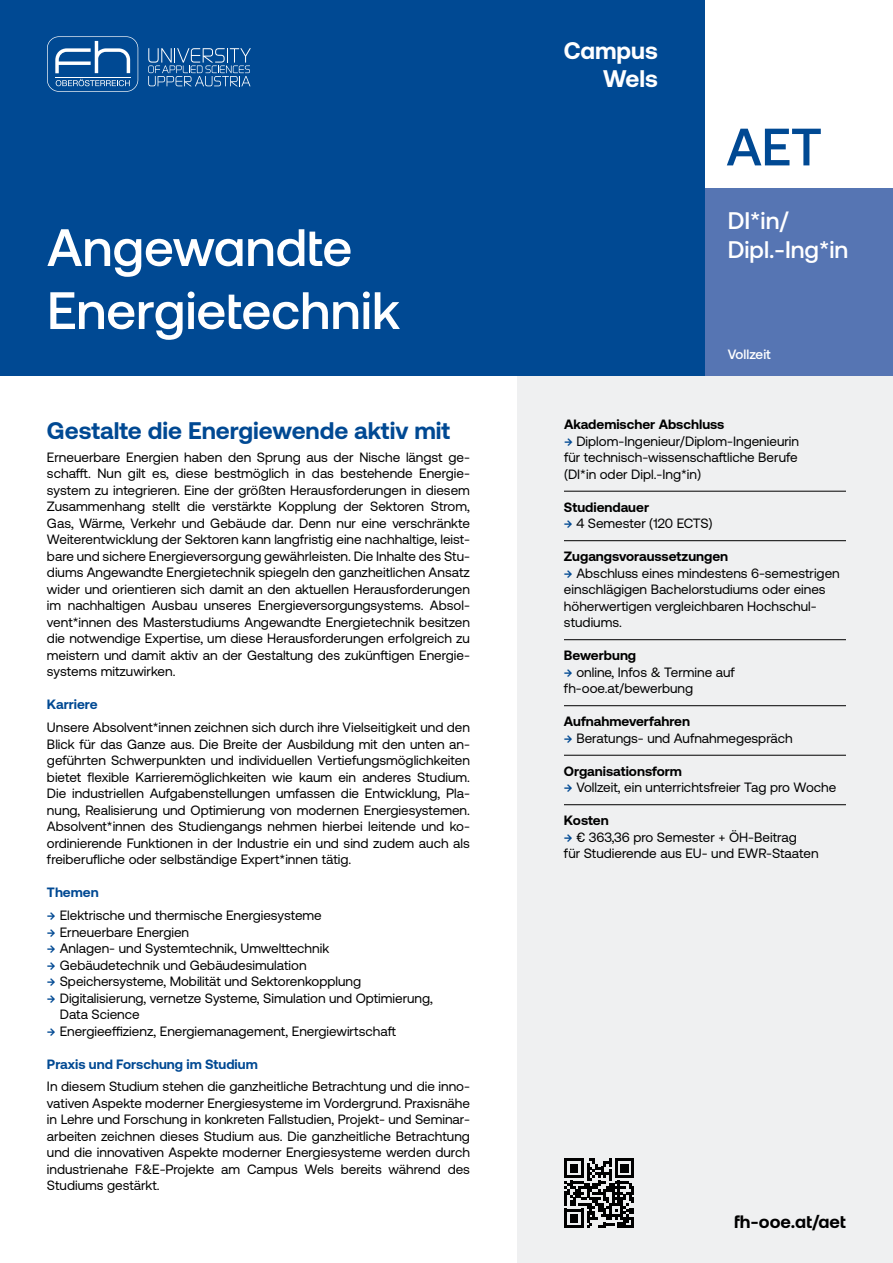
<style>
.page{position:relative;width:893px;height:1263px;background:#fff}
.page>*{position:absolute;margin:0;border:0;box-sizing:border-box;transform-origin:0 0}
.t1{font:500 52.5px/63px "Aeonik";color:#fff}
.t2{font:500 52.5px "Aeonik";color:#004993}
.t3{font:700 24px "Aeonik";color:#004993}
.t4{font:500 24px/28.8px "Aeonik";color:#fff}
.t5{font:700 24px/28.8px "Aeonik";color:#fff;text-align:right}
.t6{font:700 18px "Aeonik";letter-spacing:.005em;color:#000}
.t7{font:13.5px/16.5px "Aeonik";color:#000;text-align:justify}
.t8{font:700 13.5px "Aeonik";color:#000}
.t9{font:700 13.5px "Aeonik";color:#004993}
.t10{font:500 13.5px "Aeonik";color:#fff}
.s1{font-weight:500;color:#004993}
</style>
<div class="page">
<div style="left:0;top:0;width:705px;height:376px;background:#004993"></div>
<div style="left:705px;top:188px;width:188px;height:188px;background:#5675b3"></div>
<div style="left:517px;top:376px;width:376px;height:887px;background:#eff0f1"></div>
<svg style="left:148px;top:48px;width:103px;height:38px"></svg>
<svg style="left:47px;top:36px;width:91px;height:56px"></svg>
<hr style="left:55px;top:77px;width:75px;height:1px;background:#fff">
<hr style="left:564px;top:491px;width:282px;height:1px;background:#000">
<hr style="left:564px;top:540px;width:282px;height:1px;background:#000">
<hr style="left:564px;top:639px;width:282px;height:1px;background:#000">
<hr style="left:564px;top:705px;width:282px;height:1px;background:#000">
<hr style="left:564px;top:755px;width:282px;height:1px;background:#000">
<hr style="left:564px;top:804px;width:282px;height:1px;background:#000">
<svg style="left:564px;top:1158px;width:70px;height:70px"></svg>
<h1 class="t1" style="left:47px;top:216px;width:354px">Angewandte<br>Energietechnik</h1>
<h2 class="t3" style="left:47px;top:417px;width:404px">Gestalte die Energiewende aktiv mit</h2>
<p class="t7" style="left:47px;top:449px;width:424px">Erneuerbare Energien haben den Sprung aus der Nische längst ge&shy;schafft. Nun gilt es, diese bestmöglich in das bestehende Energie&shy;system zu integrieren. Eine der größten Herausforderungen in diesem Zusammenhang stellt die verstärkte Kopplung der Sektoren Strom, Gas, Wärme, Verkehr und Gebäude dar. Denn nur eine verschränkte Weiterentwicklung der Sektoren kann langfristig eine nachhaltige, leist&shy;bare und sichere Energieversorgung gewährleisten. Die Inhalte des Stu&shy;diums Angewandte Energietechnik spiegeln den ganzheitlichen Ansatz wider und orientieren sich damit an den aktuellen Herausforderungen im nachhaltigen Ausbau unseres Energieversorgungsystems. Absol&shy;vent*innen des Masterstudiums Angewandte Energietechnik besitzen die notwendige Expertise, um diese Herausforderungen erfolgreich zu meistern und damit aktiv an der Gestaltung des zukünftigen Energie&shy;systems mitzuwirken.</p>
<p class="t9" style="left:47px;top:697px;width:52px">Karriere</p>
<p class="t7" style="left:47px;top:719px;width:424px">Unsere Absolvent*innen zeichnen sich durch ihre Vielseitigkeit und den Blick für das Ganze aus. Die Breite der Ausbildung mit den unten an&shy;geführten Schwerpunkten und individuellen Vertiefungsmöglichkeiten bietet flexible Karrieremöglichkeiten wie kaum ein anderes Studium.<br>Die industriellen Aufgabenstellungen umfassen die Entwicklung, Pla&shy;nung, Realisierung und Optimierung von modernen Energiesystemen.<br>Absolvent*innen des Studiengangs nehmen hierbei leitende und ko&shy;ordinierende Funktionen in der Industrie ein und sind zudem auch als freiberufliche oder selbständige Expert*innen tätig.</p>
<p class="t9" style="left:47px;top:885px;width:53px">Themen</p>
<p class="t7" style="left:47px;top:907px;width:276px"><span class="s1">→</span> Elektrische und thermische Energiesysteme</p>
<p class="t7" style="left:47px;top:924px;width:144px"><span class="s1">→</span> Erneuerbare Energien</p>
<p class="t7" style="left:47px;top:940px;width:284px"><span class="s1">→</span> Anlagen- und Systemtechnik, Umwelttechnik</p>
<p class="t7" style="left:47px;top:957px;width:261px"><span class="s1">→</span> Gebäudetechnik und Gebäudesimulation</p>
<p class="t7" style="left:47px;top:973px;width:316px"><span class="s1">→</span> Speichersysteme, Mobilität und Sektorenkopplung</p>
<p class="t7" style="left:60px;top:990px;width:375px;text-indent:-13px"><span class="s1">→</span> Digitalisierung, vernetze Systeme, Simulation und Optimierung,<br>Data Science</p>
<p class="t7" style="left:47px;top:1023px;width:351px"><span class="s1">→</span> Energieeffizienz, Energiemanagement, Energiewirtschaft</p>
<p class="t9" style="left:47px;top:1056px;width:212px">Praxis und Forschung im Studium</p>
<p class="t7" style="left:47px;top:1078px;width:424px">In diesem Studium stehen die ganzheitliche Betrachtung und die inno&shy;vativen Aspekte moderner Energiesysteme im Vordergrund. Praxisnähe in Lehre und Forschung in konkreten Fallstudien, Projekt- und Seminar&shy;arbeiten zeichnen dieses Studium aus. Die ganzheitliche Betrachtung und die innovativen Aspekte moderner Energiesysteme werden durch industrienahe F&amp;E-Projekte am Campus Wels bereits während des Studiums gestärkt.</p>
<h2 class="t5" style="left:564px;top:36px;width:96px">Campus<br>Wels</h2>
<h1 class="t2" style="left:726px;top:118px;width:97px">AET</h1>
<h2 class="t4" style="left:728px;top:206px;width:122px">DI*in/<br>Dipl.-Ing*in</h2>
<p class="t10" style="left:728px;top:346px;width:44px">Vollzeit</p>
<p class="t8" style="left:564px;top:417px;width:162px">Akademischer Abschluss</p>
<p class="t7" style="left:564px;top:433px;width:237px"><span class="s1">→</span> Diplom-Ingenieur/Diplom-Ingenieurin für technisch-wissenschaftliche Berufe (DI*in oder Dipl.-Ing*in)</p>
<p class="t8" style="left:564px;top:499px;width:87px">Studiendauer</p>
<p class="t7" style="left:564px;top:515px;width:150px"><span class="s1">→</span> 4 Semester (120 ECTS)</p>
<p class="t8" style="left:564px;top:549px;width:166px">Zugangsvoraussetzungen</p>
<p class="t7" style="left:564px;top:565px;width:277px;text-align:left"><span class="s1">→</span> Abschluss eines mindestens 6-semestrigen einschlägigen Bachelorstudiums oder eines höherwertigen vergleichbaren Hochschul&shy;studiums.</p>
<p class="t8" style="left:564px;top:648px;width:74px">Bewerbung</p>
<p class="t7" style="left:564px;top:664px;width:172px"><span class="s1">→</span> online, Infos &amp; Termine auf fh-ooe.at/bewerbung</p>
<p class="t8" style="left:564px;top:714px;width:128px">Aufnahmeverfahren</p>
<p class="t7" style="left:564px;top:730px;width:230px"><span class="s1">→</span> Beratungs- und Aufnahmegespräch</p>
<p class="t8" style="left:564px;top:763px;width:120px">Organisationsform</p>
<p class="t7" style="left:564px;top:779px;width:274px"><span class="s1">→</span> Vollzeit, ein unterrichtsfreier Tag pro Woche</p>
<p class="t8" style="left:564px;top:813px;width:46px">Kosten</p>
<p class="t7" style="left:564px;top:829px;width:256px"><span class="s1">→</span> € 363,36 pro Semester + ÖH-Beitrag<br>für Studierende aus EU- und EWR-Staaten</p>
<h3 class="t6" style="left:734px;top:1212px;width:113px">fh-ooe.at/aet</h3>
</div>
